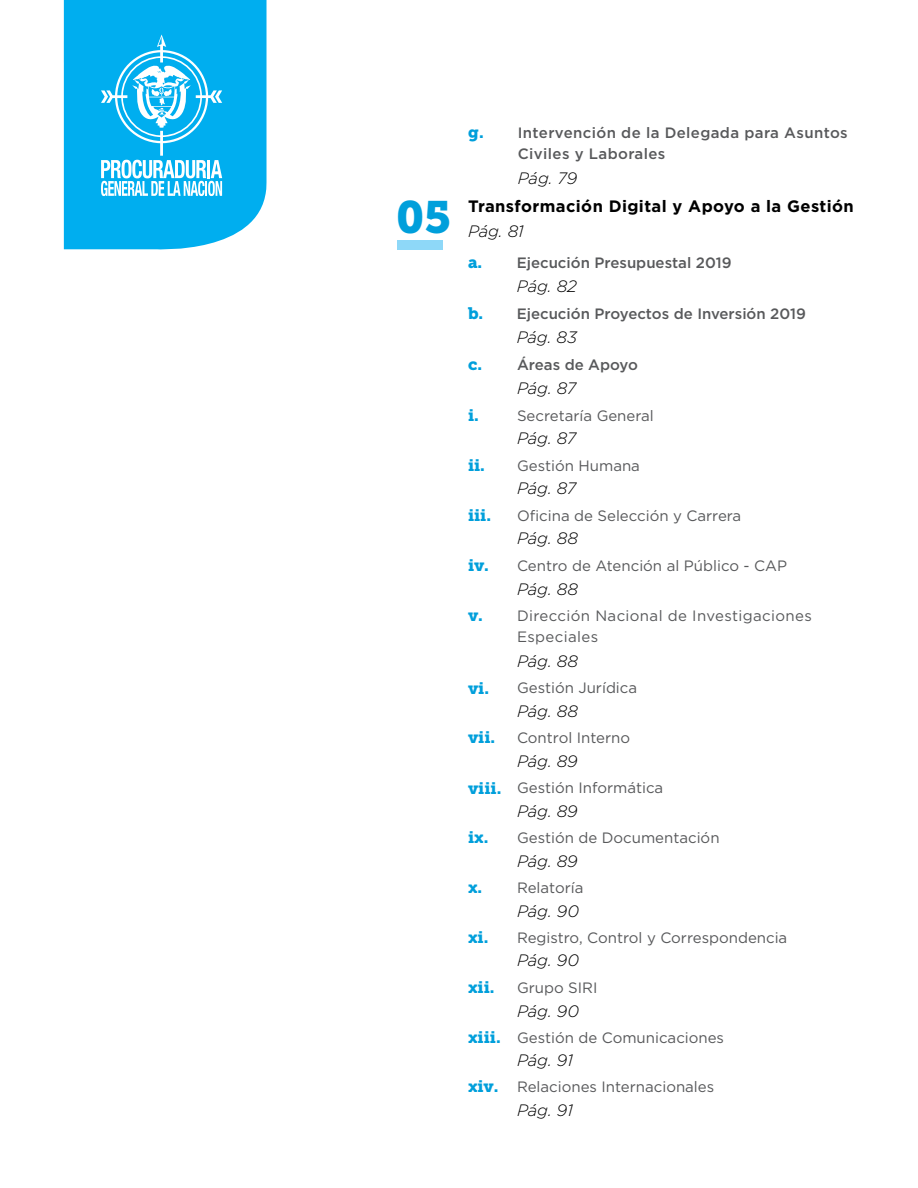
<style>
.page{position:relative;width:918px;height:1188px;background:#fff}
.page>*{position:absolute;margin:0;border:0;box-sizing:border-box;transform-origin:0 0}
.t1{font:45px "Museo Slab 900";color:#009fdb}
.t2{font:italic 300 16.5px "Gotham";color:#000}
.t3{font:16.5px "Museo Slab 900";color:#009fdb}
.t4{font:700 16.5px "Gotham";letter-spacing:.025em;color:#000}
.t5{font:15px "Gotham";color:#58595b}
.t6{font:500 15px "Gotham";color:#58595b}
.t7{font:500 15px/21px "Gotham";letter-spacing:.025em;color:#58595b}
.t8{font:15px/21px "Gotham";letter-spacing:.025em;color:#58595b}
</style>
<div class="page">
<div style="left:397px;top:240px;width:46px;height:10px;background:#8ed8f8"></div>
<div style="left:64px;top:0;width:203px;height:250px;background:#00aeef"></div>
<svg style="left:101px;top:34px;width:121px;height:162px"></svg>
<p class="t3" style="left:468px;top:123px;width:17px">g.</p>
<p class="t7" style="left:518px;top:122px;width:331px">Intervención de la Delegada para Asuntos<br>Civiles y Laborales</p>
<p class="t2" style="left:518px;top:167px;width:61px">Pág. 79</p>
<h1 class="t1" style="left:396px;top:191px;width:56px">05</h1>
<p class="t4" style="left:468px;top:195px;width:387px">Transformación Digital y Apoyo a la Gestión</p>
<p class="t3" style="left:468px;top:253px;width:16px">a.</p>
<p class="t2" style="left:517px;top:276px;width:62px">Pág. 82</p>
<p class="t3" style="left:468px;top:304px;width:17px">b.</p>
<p class="t2" style="left:468px;top:220px;width:57px">Pág. 81</p>
<p class="t6" style="left:517px;top:253px;width:216px">Ejecución Presupuestal 2019</p>
<p class="t6" style="left:517px;top:304px;width:291px">Ejecución Proyectos de Inversión 2019</p>
<p class="t2" style="left:517px;top:327px;width:62px">Pág. 83</p>
<p class="t3" style="left:468px;top:355px;width:16px">c.</p>
<p class="t6" style="left:517px;top:355px;width:122px">Áreas de Apoyo</p>
<p class="t2" style="left:517px;top:378px;width:61px">Pág. 87</p>
<p class="t3" style="left:468px;top:406px;width:12px">i.</p>
<p class="t5" style="left:517px;top:406px;width:138px">Secretaría General</p>
<p class="t2" style="left:517px;top:428px;width:61px">Pág. 87</p>
<p class="t3" style="left:468px;top:456px;width:18px">ii.</p>
<p class="t5" style="left:517px;top:456px;width:124px">Gestión Humana</p>
<p class="t2" style="left:517px;top:478px;width:61px">Pág. 87</p>
<p class="t3" style="left:468px;top:506px;width:25px">iii.</p>
<p class="t5" style="left:517px;top:506px;width:226px">Oficina de Selección y Carrera</p>
<p class="t2" style="left:517px;top:528px;width:62px">Pág. 88</p>
<p class="t3" style="left:468px;top:556px;width:22px">iv.</p>
<p class="t5" style="left:517px;top:556px;width:272px">Centro de Atención al Público - CAP</p>
<p class="t2" style="left:517px;top:579px;width:62px">Pág. 88</p>
<p class="t3" style="left:468px;top:606px;width:16px">v.</p>
<p class="t8" style="left:517px;top:605px;width:296px">Dirección Nacional de Investigaciones<br>Especiales</p>
<p class="t2" style="left:517px;top:651px;width:62px">Pág. 88</p>
<p class="t3" style="left:468px;top:678px;width:23px">vi.</p>
<p class="t5" style="left:517px;top:679px;width:122px">Gestión Jurídica</p>
<p class="t2" style="left:517px;top:701px;width:62px">Pág. 88</p>
<p class="t3" style="left:468px;top:728px;width:29px">vii.</p>
<p class="t5" style="left:517px;top:728px;width:115px">Control Interno</p>
<p class="t2" style="left:517px;top:750px;width:62px">Pág. 89</p>
<p class="t3" style="left:468px;top:778px;width:35px">viii.</p>
<p class="t5" style="left:517px;top:779px;width:148px">Gestión Informática</p>
<p class="t2" style="left:517px;top:801px;width:62px">Pág. 89</p>
<p class="t3" style="left:468px;top:828px;width:22px">ix.</p>
<p class="t5" style="left:517px;top:828px;width:204px">Gestión de Documentación</p>
<p class="t2" style="left:517px;top:851px;width:62px">Pág. 89</p>
<p class="t3" style="left:468px;top:878px;width:16px">x.</p>
<p class="t5" style="left:517px;top:878px;width:68px">Relatoría</p>
<p class="t2" style="left:517px;top:900px;width:64px">Pág. 90</p>
<p class="t3" style="left:468px;top:928px;width:22px">xi.</p>
<p class="t5" style="left:517px;top:928px;width:272px">Registro, Control y Correspondencia</p>
<p class="t2" style="left:517px;top:950px;width:64px">Pág. 90</p>
<p class="t3" style="left:468px;top:978px;width:28px">xii.</p>
<p class="t5" style="left:517px;top:978px;width:82px">Grupo SIRI</p>
<p class="t2" style="left:517px;top:1000px;width:64px">Pág. 90</p>
<p class="t3" style="left:468px;top:1028px;width:34px">xiii.</p>
<p class="t5" style="left:517px;top:1028px;width:209px">Gestión de Comunicaciones</p>
<p class="t2" style="left:517px;top:1050px;width:57px">Pág. 91</p>
<p class="t3" style="left:468px;top:1077px;width:32px">xiv.</p>
<p class="t5" style="left:517px;top:1077px;width:199px">Relaciones Internacionales</p>
<p class="t2" style="left:517px;top:1100px;width:57px">Pág. 91</p>
</div>
